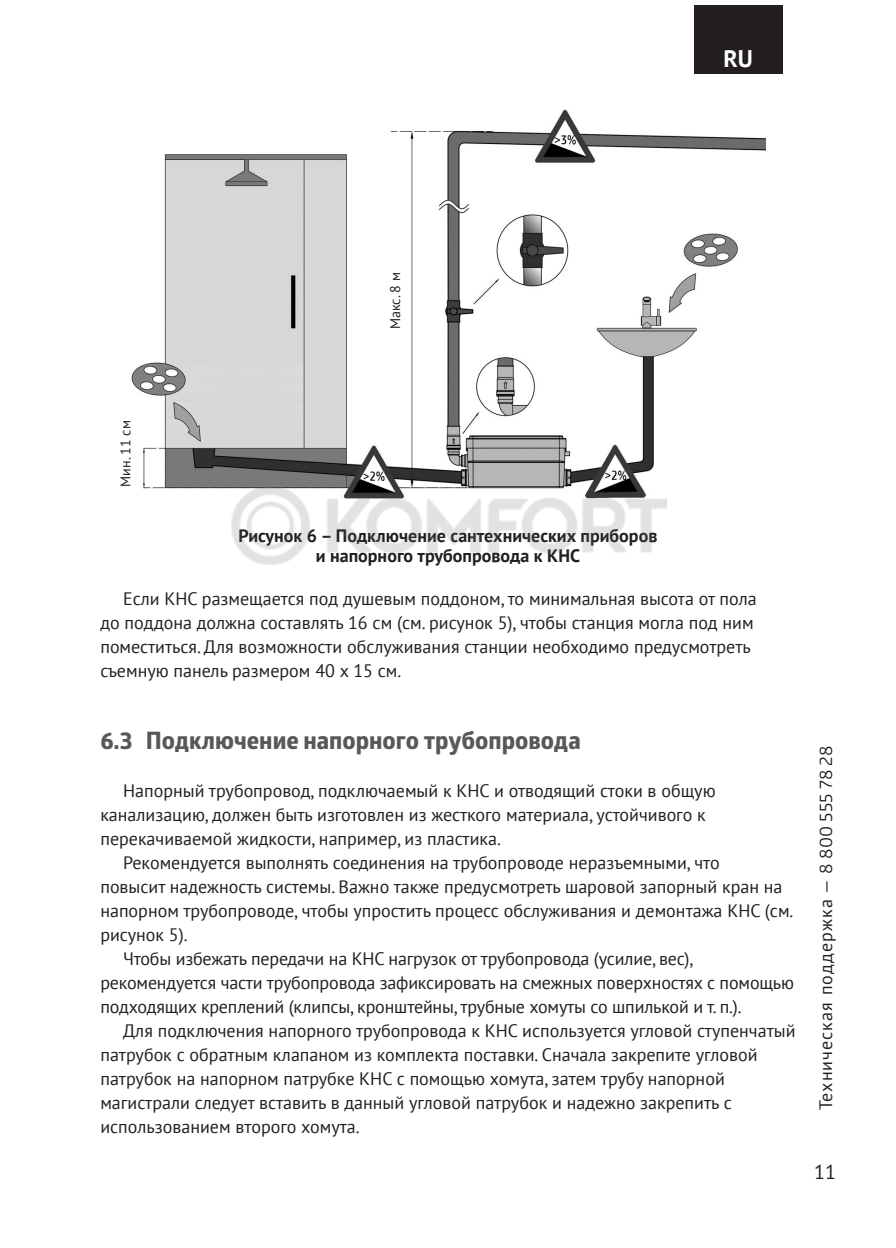
<style>
.page{position:relative;width:896px;height:1248px;background:#fff}
.page>*{position:absolute;margin:0;border:0;box-sizing:border-box;transform-origin:0 0}
.t1{font:700 24px "Globerx";color:#57585a}
.t2{font:700 24px "PT Sans";color:#fff}
.t3{font:20px "PT Sans";color:#231f20}
.t4{font:18px/24px "PT Sans";color:#231f20}
.t5{font:700 18px/20px "PT Sans";color:#231f20;text-align:center}
.t6{font:18px "PT Sans";letter-spacing:.06em;color:#231f20}
.t7{font:14px "PT Sans";color:#231f20}
.s1{font-family:"Glober"}
</style>
<div class="page">
<div style="left:694px;top:6px;width:88px;height:68px;background:#231f20"></div>
<img style="left:131px;top:109px;width:634px;height:380px">
<img style="left:224px;top:476px;width:448px;height:89px">
<h1 class="t2" style="left:723px;top:43px;width:31px">RU</h1>
<p class="t7" style="left:386px;top:329px;width:58px;rotate:-90deg">Макс. 8 м</p>
<p class="t7" style="left:117px;top:486px;width:68px;rotate:-90deg">Мин. 11 см</p>
<p class="t5" style="left:238px;top:525px;width:420px">Рисунок 6 – Подключение сантехнических приборов и напорного трубопровода к КНС</p>
<p class="t4" style="left:100px;top:586px;width:658px;text-indent:23px">Если КНС размещается под душевым поддоном, то минимальная высота от пола до поддона должна составлять 16 см (см. рисунок 5), чтобы станция могла под ним поместиться. Для возможности обслуживания станции необходимо предусмотреть съемную панель размером 40 х 15 см.</p>
<h1 class="t1" style="left:100px;top:722px;width:482px">6.3 Подключение напорного трубопровода</h1>
<p class="t4" style="left:100px;top:778px;width:617px;text-indent:23px">Напорный трубопровод, подключаемый к КНС и отводящий стоки в общую канализацию, должен быть изготовлен из жесткого материала, устойчивого к перекачиваемой жидкости, например, из пластика.</p>
<p class="t4" style="left:123px;top:850px;width:598px">Рекомендуется выполнять соединения на трубопроводе неразъемными, что</p>
<p class="t4" style="left:100px;top:874px;width:683px">повысит надежность системы. Важно также предусмотреть шаровой запорный кран на</p>
<p class="t4" style="left:100px;top:898px;width:694px">напорном трубопроводе, чтобы упростить процесс обслуживания и демонтажа КНС (см.</p>
<p class="t4" style="left:100px;top:922px;width:89px">рисунок 5).</p>
<p class="t4" style="left:123px;top:946px;width:572px">Чтобы избежать передачи на КНС нагрузок от трубопровода (усилие, вес),</p>
<p class="t4" style="left:100px;top:970px;width:695px">рекомендуется части трубопровода зафиксировать на смежных поверхностях с помощью</p>
<p class="t4" style="left:100px;top:994px;width:643px">подходящих креплений (клипсы, кронштейны, трубные хомуты со шпилькой и т. п.).</p>
<p class="t4" style="left:123px;top:1018px;width:674px">Для подключения напорного трубопровода к КНС используется угловой ступенчатый</p>
<p class="t4" style="left:100px;top:1042px;width:659px">патрубок с обратным клапаном из комплекта поставки. Сначала закрепите угловой</p>
<p class="t4" style="left:100px;top:1066px;width:626px">патрубок на напорном патрубке КНС с помощью хомута, затем трубу напорной</p>
<p class="t4" style="left:100px;top:1090px;width:633px">магистрали следует вставить в данный угловой патрубок и надежно закрепить с</p>
<p class="t4" style="left:100px;top:1114px;width:261px">использованием второго хомута.</p>
<p class="t6" style="left:814px;top:1110px;width:366px;rotate:-90deg">Техническая поддержка — <span class="s1">8 800 555 78 28</span></p>
<p class="t3" style="left:814px;top:1159px;width:23px">11</p>
</div>
